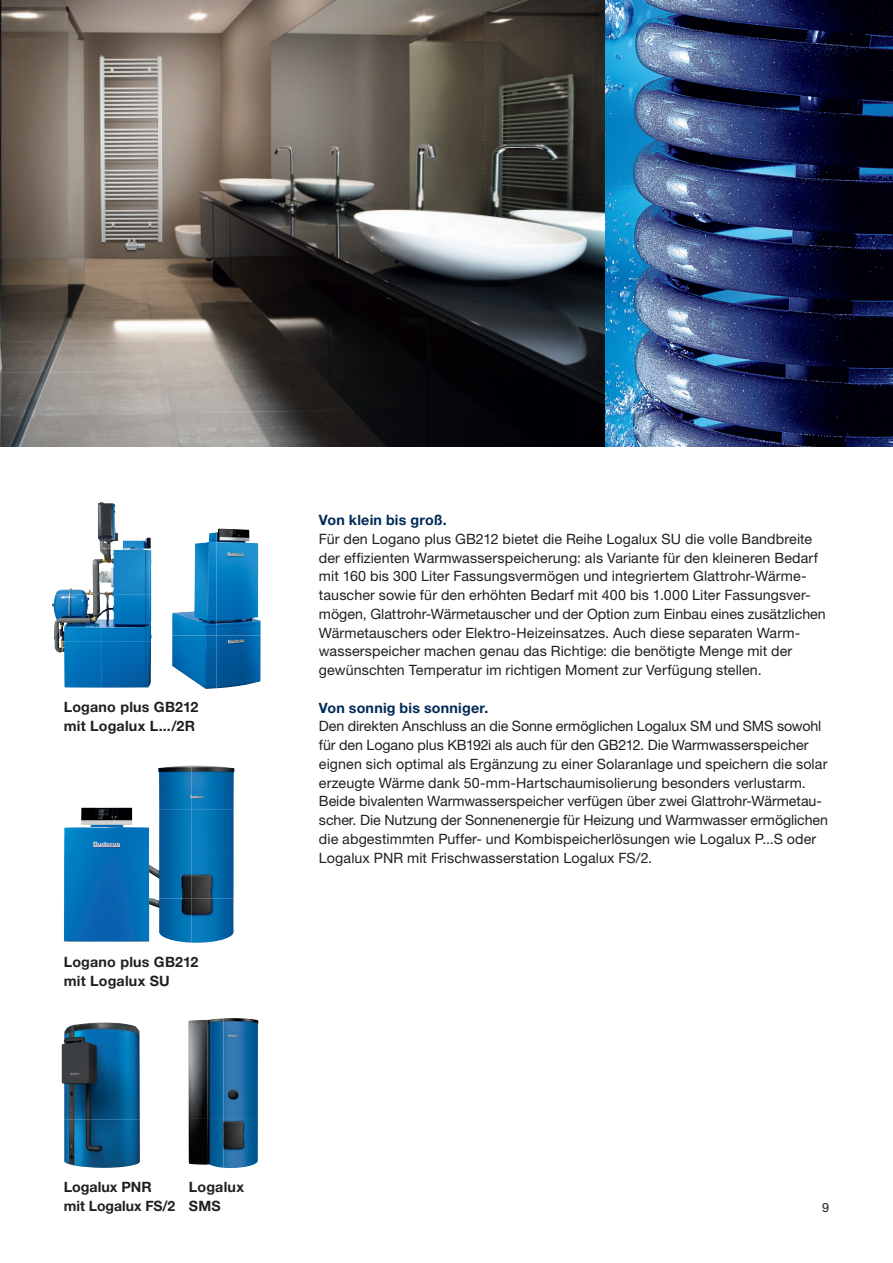
<style>
.page{position:relative;width:893px;height:1263px;background:#fff}
.page>*{position:absolute;margin:0;border:0;box-sizing:border-box;transform-origin:0 0}
.t1{font:14.25px/18.8px "Helvetica Neue LT Pro";letter-spacing:.005em;color:#231f20}
.t2{font:700 14.25px/18.8px "Helvetica Neue LT Pro";letter-spacing:.015em;color:#231f20}
.t3{font:700 14.25px "Helvetica Neue LT Pro";letter-spacing:.015em;color:#002a56}
.t4{font:12.75px "Helvetica Neue LT Pro";color:#231f20}
</style>
<div class="page">
<img style="left:0;top:0;width:606px;height:446px">
<img style="left:606px;top:0;width:287px;height:446px">
<img style="left:194px;top:532px;width:22px;height:50px">
<img style="left:216px;top:529px;width:42px;height:53px">
<img style="left:172px;top:582px;width:89px;height:107px">
<img style="left:98px;top:502px;width:53px;height:46px">
<img style="left:55px;top:548px;width:96px;height:47px">
<img style="left:52px;top:595px;width:100px;height:46px">
<img style="left:54px;top:641px;width:97px;height:47px">
<img style="left:189px;top:1018px;width:69px;height:150px">
<img style="left:158px;top:765px;width:76px;height:89px">
<img style="left:149px;top:854px;width:85px;height:89px">
<img style="left:62px;top:1022px;width:78px;height:97px">
<img style="left:64px;top:1119px;width:76px;height:49px">
<img style="left:64px;top:807px;width:85px;height:135px">
<p class="t2" style="left:64px;top:697px;width:136px">Logano plus GB212 mit Logalux L.../2R</p>
<p class="t2" style="left:64px;top:952px;width:136px">Logano plus GB212 mit Logalux SU</p>
<p class="t3" style="left:319px;top:511px;width:129px">Von klein bis groß.</p>
<p class="t1" style="left:319px;top:529px;width:508px">Für den Logano plus GB212 bietet die Reihe Logalux SU die volle Bandbreite der effizienten Warmwasserspeicherung: als Variante für den kleineren Bedarf mit 160 bis 300 Liter Fassungsvermögen und integriertem Glattrohr-Wärme&shy;tauscher sowie für den erhöhten Bedarf mit 400 bis 1.000 Liter Fassungsver&shy;mögen, Glattrohr-Wärmetauscher und der Option zum Einbau eines zusätz lichen Wärme tauschers oder Elektro-Heizeinsatzes. Auch diese separaten Warm&shy;wasser speicher machen genau das Richtige: die benötigte Menge mit der gewünschten Temperatur im richtigen Moment zur Verfügung stellen.</p>
<p class="t3" style="left:319px;top:698px;width:171px">Von sonnig bis sonniger.</p>
<p class="t1" style="left:319px;top:717px;width:511px">Den direkten Anschluss an die Sonne ermöglichen Logalux SM und SMS sowohl für den Logano plus KB192i als auch für den GB212. Die Warmwasserspeicher eignen sich optimal als Ergänzung zu einer Solaranlage und speichern die solar erzeugte Wärme dank 50-mm-Hartschaumisolierung besonders verlustarm.<br>Beide bivalenten Warm wasserspeicher verfügen über zwei Glattrohr-Wärmetau&shy;scher. Die Nutzung der Sonnen energie für Heizung und Warmwasser ermöglichen die abgestimmten Puffer- und Kombispeicherlösungen wie Logalux P...S oder Logalux PNR mit Frischwasserstation Logalux FS/2.</p>
<p class="t2" style="left:64px;top:1177px;width:113px">Logalux PNR mit Logalux FS/2</p>
<p class="t2" style="left:189px;top:1177px;width:57px">Logalux<br>SMS</p>
<p class="t4" style="left:822px;top:1199px;width:9px">9</p>
</div>
